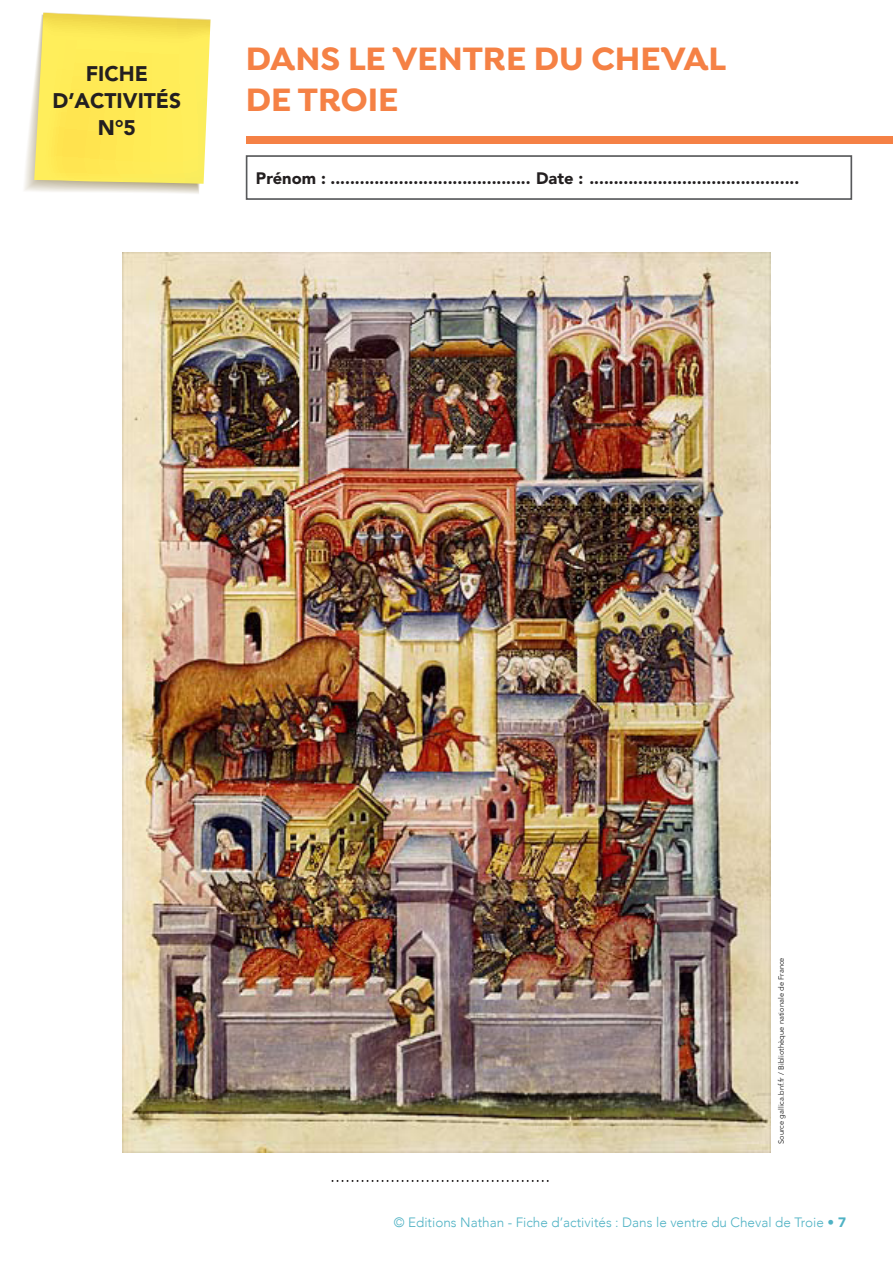
<style>
.page{position:relative;width:893px;height:1263px;background:#fff}
.page>*{position:absolute;margin:0;border:0;box-sizing:border-box;transform-origin:0 0}
.t1{font:700 34.5px/41.4px "Isidora";color:#f58145}
.t2{font:900 21px/27px "Avenir LT Std";color:#231f20;text-align:center}
.t3{font:900 16.5px "Avenir LT Std";color:#231f20}
.t4{font:300 13.5px "Avenir";color:#4fb2c4}
.t5{font:300 7.5px "Avenir LT Std";letter-spacing:.01em;color:#000}
.s1{font-family:"Avenir LT Std";font-weight:900}
</style>
<div class="page">
<svg style="left:24px;top:12px;width:187px;height:182px;background:#fae970"></svg>
<div style="left:246px;top:155px;width:606px;height:45px;border:2px solid #58595b"></div>
<div style="left:246px;top:136px;width:647px;height:8px;background:#f58145"></div>
<img style="left:122px;top:252px;width:648px;height:900px">
<svg style="left:332px;top:1180px;width:217px;height:2px"></svg>
<p class="t2" style="left:52px;top:60px;width:130px">FICHE<br>D’ACTIVITÉS<br>N°5</p>
<h1 class="t1" style="left:246px;top:39px;width:482px">DANS LE VENTRE DU CHEVAL<br>DE TROIE</h1>
<p class="t3" style="left:256px;top:168px;width:545px">Prénom : ......................................... Date : ...........................................</p>
<p class="t5" style="left:777px;top:1144px;width:188px;rotate:-90deg">Source gallica.bnf.fr / Bibliothèque nationale de France</p>
<p class="t4" style="left:394px;top:1214px;width:454px">© Editions Nathan - Fiche d’activités : Dans le ventre du Cheval de Troie • <span class="s1">7</span></p>
</div>
